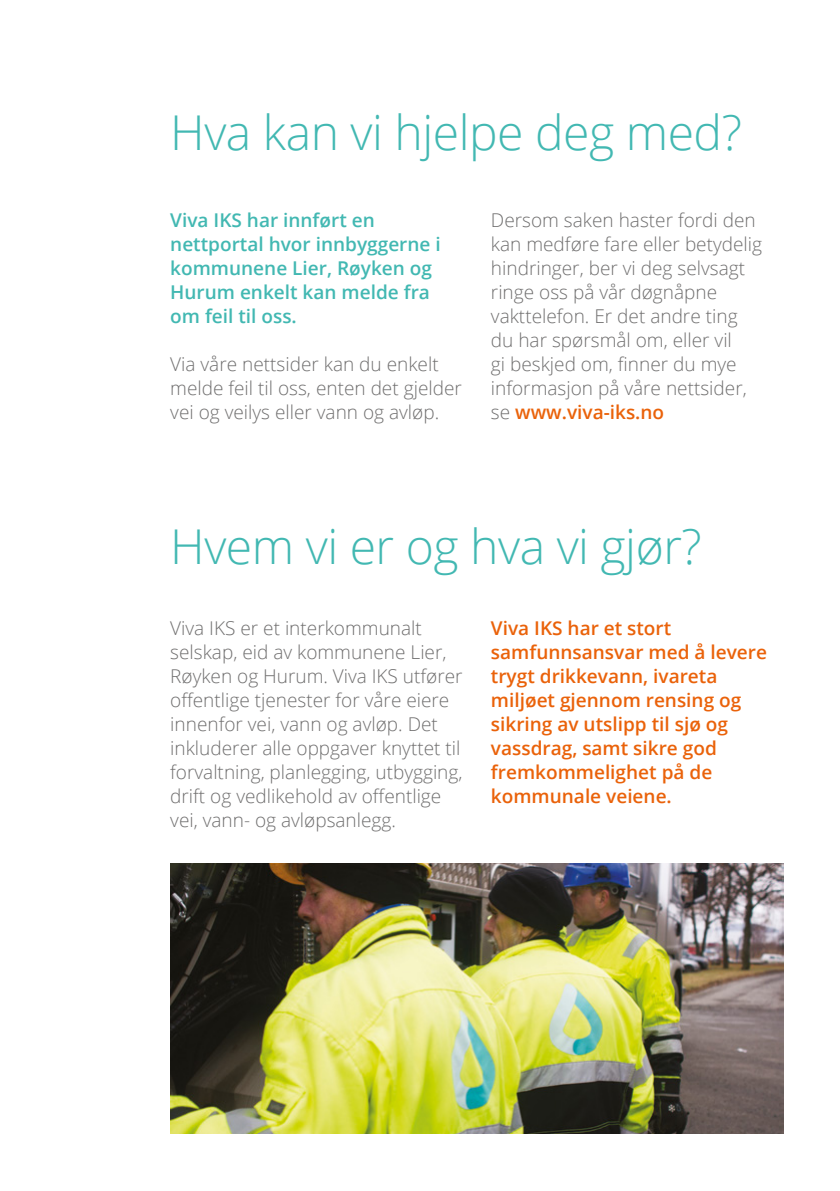
<style>
.page{position:relative;width:840px;height:1191px;background:#fff}
.page>*{position:absolute;margin:0;border:0;box-sizing:border-box;transform-origin:0 0}
.t1{font:300 48px "Open Sans";letter-spacing:-.01em;color:#42b8b2}
.t2{font:300 19px/24px "Open Sans";color:#706f6f}
.t3{font:600 19px/24px "Open Sans";color:#ea620a}
.t4{font:600 19px/24px "Open Sans";color:#42b8b2}
.s1{font-weight:600;color:#ea620a}
</style>
<div class="page">
<img style="left:170px;top:863px;width:612px;height:270px">
<h1 class="t1" style="left:170px;top:100px;width:573px">Hva kan vi hjelpe deg med?</h1>
<p class="t4" style="left:170px;top:207px;width:272px">Viva IKS har innført en nettportal hvor innbyggerne i kommunene Lier, Røyken og<br>Hurum enkelt kan melde fra om feil til oss.</p>
<p class="t2" style="left:170px;top:351px;width:293px">Via våre nettsider kan du enkelt melde feil til oss, enten det gjelder vei og veilys eller vann og avløp.</p>
<p class="t2" style="left:490px;top:207px;width:272px">Dersom saken haster fordi den kan medføre fare eller betydelig hindringer, ber vi deg selvsagt ringe oss på vår døgnåpne vakttelefon. Er det andre ting du har spørsmål om, eller vil<br>gi beskjed om, finner du mye informasjon på våre nettsider, se <span class="s1">www.viva-iks.no</span></p>
<h1 class="t1" style="left:170px;top:513px;width:532px">Hvem vi er og hva vi gjør?</h1>
<p class="t2" style="left:170px;top:615px;width:293px">Viva IKS er et interkommunalt selskap, eid av kommunene Lier, Røyken og Hurum. Viva IKS utfører offentlige tjenester for våre eiere innenfor vei, vann og avløp. Det inkluderer alle oppgaver knyttet til forvaltning, planlegging, utbygging, drift og vedlikehold av offentlige vei, vann- og avløpsanlegg.</p>
<p class="t3" style="left:490px;top:615px;width:277px">Viva IKS har et stort samfunnsansvar med å levere trygt drikkevann, ivareta miljøet gjennom rensing og sikring av utslipp til sjø og vassdrag, samt sikre god fremkommelighet på de kommunale veiene.</p>
</div>
